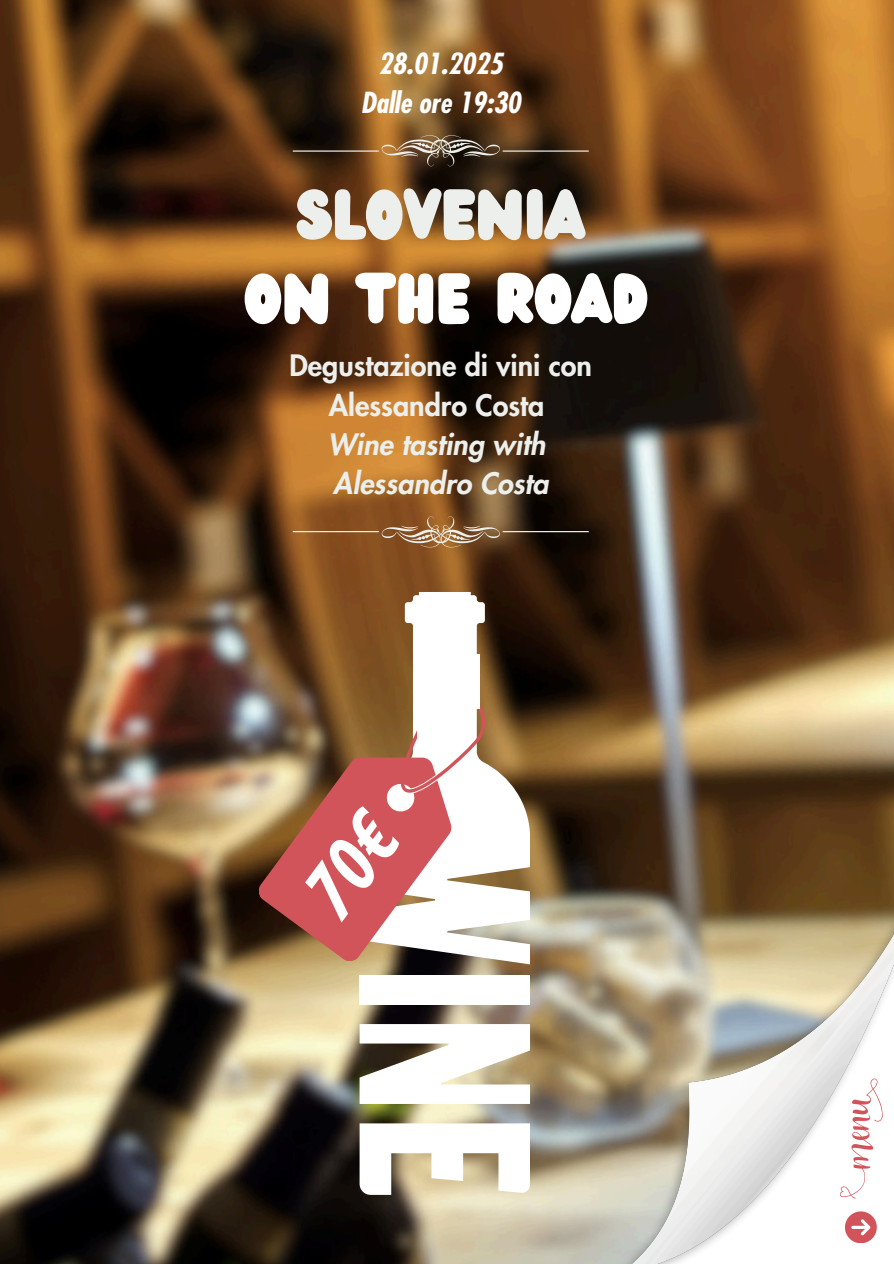
<style>
.page{position:relative;width:894px;height:1264px;background:#fff}
.page>*{position:absolute;margin:0;border:0;box-sizing:border-box;transform-origin:0 0}
.t1{font:61.5px "Wedges";color:#fff}
.t2{font:61.5px "Wedges";color:#ecefeb}
.t3{font:800 28.65px/39.3px "Futura Std";color:#ecefeb;text-align:center}
.t4{font:italic 800 28.65px "Futura Std";color:#ecefeb}
.t5{font:italic 700 condensed 28.2px "Futura Std";color:#fff}
</style>
<div class="page">
<img style="left:0;top:0;width:893px;height:1263px">
<svg style="left:359px;top:592px;width:170px;height:372px"></svg>
<div style="left:359px;top:974px;width:170px;height:30px;background:#fff"></div>
<svg style="left:359px;top:1024px;width:170px;height:79px"></svg>
<svg style="left:359px;top:1123px;width:170px;height:71px"></svg>
<svg style="left:381px;top:516px;width:118px;height:31px;background:#976f49"></svg>
<hr style="left:293px;top:531px;width:86px;height:1px;background:#ecefeb">
<hr style="left:502px;top:531px;width:86px;height:1px;background:#ecefeb">
<svg style="left:381px;top:135px;width:118px;height:31px;background:#745c42"></svg>
<hr style="left:293px;top:150px;width:86px;height:2px;background:#ecefeb">
<hr style="left:502px;top:150px;width:86px;height:2px;background:#ecefeb">
<img style="left:233px;top:688px;width:284px;height:285px">
<div style="left:417px;top:654px;width:62px;height:54px;background:#fff"></div>
<div style="left:417px;top:703px;width:50px;height:34px;background:#fff"></div>
<svg style="left:581px;top:943px;width:31px;height:320px;background:#afa58e"></svg>
<img style="left:612px;top:844px;width:281px;height:419px">
<svg style="left:844px;top:1211px;width:32px;height:31px"></svg>
<svg style="left:838px;top:1078px;width:44px;height:121px"></svg>
<div style="left:298px;top:804px;width:107px;height:118px;background:#d05459"></div>
<h2 class="t5" style="left:378px;top:51px;width:126px">28.01.2025</h2>
<p class="t5" style="left:361px;top:90px;width:161px">Dalle ore 19:30</p>
<p class="t2" style="left:296px;top:169px;width:290px">SLOVENIA</p>
<p class="t1" style="left:245px;top:253px;width:405px">ON THE ROAD</p>
<p class="t3" style="left:289px;top:347px;width:304px">Degustazione di vini con<br>Alessandro Costa</p>
<p class="t4" style="left:328px;top:431px;width:219px">Wine tasting with</p>
<h2 class="t4" style="left:333px;top:471px;width:217px">Alessandro Costa</h2>
</div>
